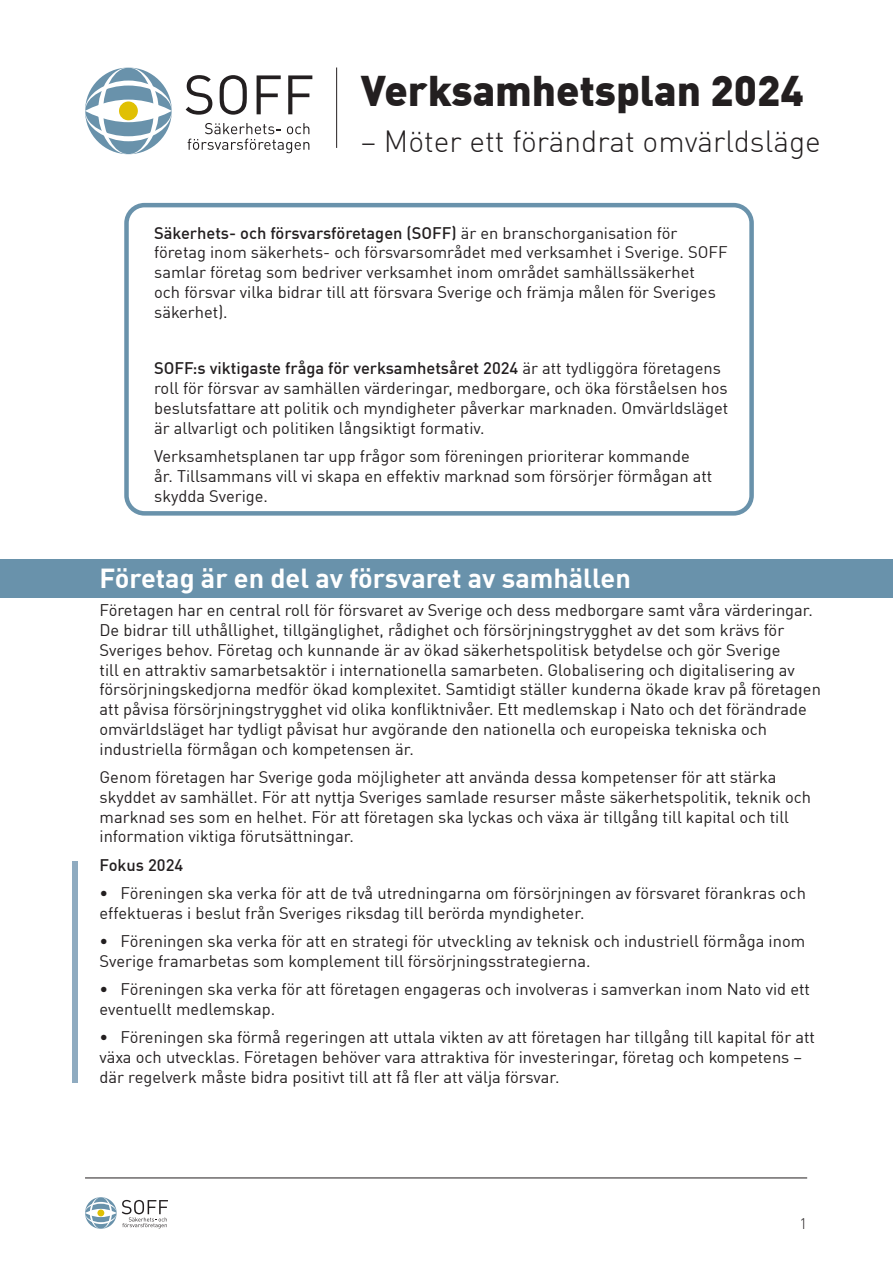
<style>
.page{position:relative;width:893px;height:1263px;background:#fff}
.page>*{position:absolute;margin:0;border:0;box-sizing:border-box;transform-origin:0 0}
.t1{font:900 42px "DIN Offc";color:#231f20}
.t2{font:300 30px "DIN Offc";color:#231f20}
.t3{font:700 27px "DIN Offc";color:#fff}
.t4{font:16.5px/19.8px "DIN Offc";color:#231f20}
.t5{font:500 16.5px "DIN Offc";color:#231f20}
.t6{font:300 15px "DIN Offc";color:#231f20}
.s1{font-weight:500}
</style>
<div class="page">
<hr style="left:85px;top:1178px;width:722px;height:1px;background:#231f20">
<svg style="left:85px;top:1197px;width:83px;height:32px"></svg>
<div style="left:124px;top:203px;width:630px;height:313px;border:4px solid #6992ab;border-radius:18px"></div>
<svg style="left:85px;top:68px;width:87px;height:86px"></svg>
<svg style="left:186px;top:75px;width:26px;height:40px"></svg>
<svg style="left:220px;top:75px;width:27px;height:40px"></svg>
<svg style="left:257px;top:75px;width:24px;height:39px"></svg>
<svg style="left:288px;top:75px;width:24px;height:39px"></svg>
<svg style="left:188px;top:123px;width:121px;height:30px"></svg>
<hr style="left:336px;top:68px;width:1px;height:80px;background:#231f20">
<div style="left:0;top:560px;width:893px;height:38px;background:#6992ab"></div>
<div style="left:73px;top:861px;width:5px;height:221px;background:#8fabc0"></div>
<p class="t1" style="left:361px;top:63px;width:444px">Verksamhetsplan 2024</p>
<p class="t2" style="left:361px;top:123px;width:462px">– Möter ett förändrat omvärldsläge</p>
<p class="t4" style="left:154px;top:222px;width:575px"><span class="s1">Säkerhets- och försvarsföretagen (SOFF)</span> är en branschorganisation för företag inom säkerhets- och försvarsområdet med verksamhet i Sverige. SOFF samlar företag som bedriver verksamhet inom området samhällssäkerhet<br>och försvar vilka bidrar till att försvara Sverige och främja målen för Sveriges säkerhet).</p>
<p class="t4" style="left:154px;top:358px;width:576px"><span class="s1">SOFF:s viktigaste fråga för verksamhetsåret 2024</span> är att tydliggöra företagens roll för försvar av samhällen värderingar, medborgare, och öka förståelsen hos beslutsfattare att politik och myndigheter påverkar marknaden. Omvärldsläget är allvarligt och politiken långsiktigt formativ.</p>
<p class="t4" style="left:154px;top:446px;width:560px">Verksamhetsplanen tar upp frågor som föreningen prioriterar kommande år. Tillsammans vill vi skapa en effektiv marknad som försörjer förmågan att skydda Sverige.</p>
<p class="t3" style="left:100px;top:560px;width:533px">Företag är en del av försvaret av samhällen</p>
<p class="t4" style="left:100px;top:600px;width:723px">Företagen har en central roll för försvaret av Sverige och dess medborgare samt våra värderingar.<br>De bidrar till uthållighet, tillgänglighet, rådighet och försörjningstrygghet av det som krävs för Sveriges behov. Företag och kunnande är av ökad säkerhetspolitisk betydelse och gör Sverige<br>till en attraktiv samarbetsaktör i internationella samarbeten. Globalisering och digitalisering av försörjningskedjorna medför ökad komplexitet. Samtidigt ställer kunderna ökade krav på företagen att påvisa försörjningstrygghet vid olika konfliktnivåer. Ett medlemskap i Nato och det förändrade omvärldsläget har tydligt påvisat hur avgörande den nationella och europeiska tekniska och industriella förmågan och kompetensen är.</p>
<p class="t4" style="left:100px;top:767px;width:713px">Genom företagen har Sverige goda möjligheter att använda dessa kompetenser för att stärka skyddet av samhället. För att nyttja Sveriges samlade resurser måste säkerhetspolitik, teknik och marknad ses som en helhet. För att företagen ska lyckas och växa är tillgång till kapital och till information viktiga förutsättningar.</p>
<p class="t5" style="left:100px;top:854px;width:85px">Fokus 2024</p>
<p class="t4" style="left:100px;top:883px;width:708px">• Föreningen ska verka för att de två utredningarna om försörjningen av försvaret förankras och effektueras i beslut från Sveriges riksdag till berörda myndigheter.</p>
<p class="t4" style="left:100px;top:931px;width:707px">• Föreningen ska verka för att en strategi för utveckling av teknisk och industriell förmåga inom<br>Sverige framarbetas som komplement till försörjningsstrategierna.</p>
<p class="t4" style="left:100px;top:979px;width:712px">• Föreningen ska verka för att företagen engageras och involveras i samverkan inom Nato vid ett eventuellt medlemskap.</p>
<p class="t4" style="left:100px;top:1027px;width:717px">• Föreningen ska förmå regeringen att uttala vikten av att företagen har tillgång till kapital för att växa och utvecklas. Företagen behöver vara attraktiva för investeringar, företag och kompetens – där regelverk måste bidra positivt till att få fler att välja försvar.</p>
<p class="t6" style="left:799px;top:1214px;width:9px">1</p>
</div>
